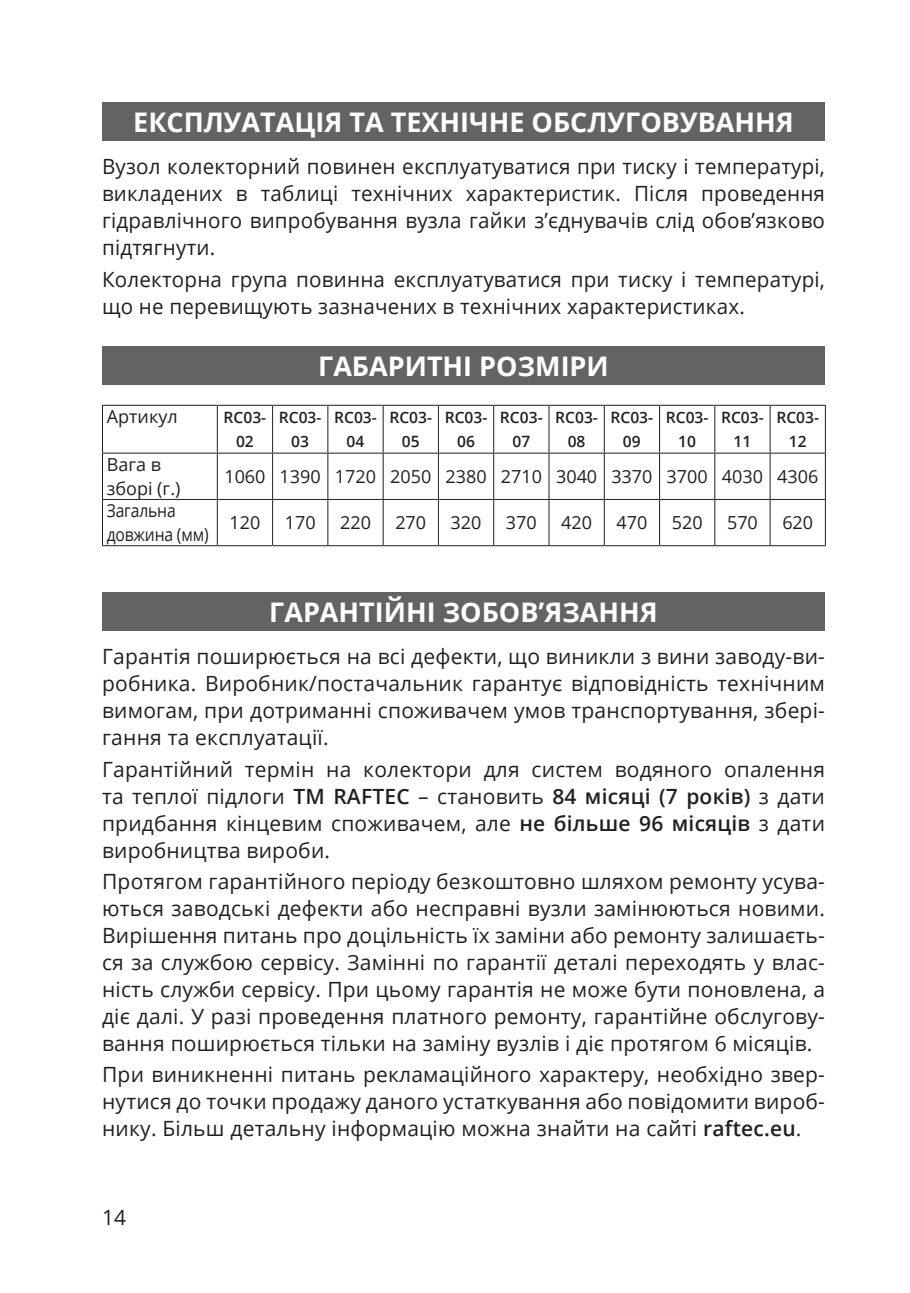
<style>
.page{position:relative;width:910px;height:1293px;background:#fff}
.page>*{position:absolute;margin:0;border:0;box-sizing:border-box;transform-origin:0 0}
.t1{font:700 27px "Open Sans";color:#fff}
.t2{font:21px/27px "Open Sans";letter-spacing:.01em;color:#231f20;text-align:justify}
.t3{font:18px/24px "Open Sans";color:#231f20}
.t4{font:18px/24px "Open Sans";color:#231f20;scale:.87 1}
.t5{font:600 15.6px/24px "Open Sans";color:#231f20;text-align:center}
.s1{font-weight:600}
</style>
<div class="page">
<div style="left:102px;top:102px;width:723px;height:39px;background:#636366"></div>
<div style="left:102px;top:592px;width:723px;height:39px;background:#636366"></div>
<div style="left:102px;top:346px;width:723px;height:38px;background:#636366"></div>
<hr style="left:102px;top:405px;width:115px;height:1px;background:#231f20">
<hr style="left:102px;top:406px;width:1px;height:47px;background:#231f20">
<hr style="left:217px;top:405px;width:56px;height:1px;background:#231f20">
<hr style="left:217px;top:406px;width:1px;height:47px;background:#231f20">
<hr style="left:273px;top:405px;width:55px;height:1px;background:#231f20">
<hr style="left:272px;top:406px;width:1px;height:47px;background:#231f20">
<hr style="left:328px;top:405px;width:55px;height:1px;background:#231f20">
<hr style="left:327px;top:406px;width:1px;height:47px;background:#231f20">
<hr style="left:383px;top:405px;width:55px;height:1px;background:#231f20">
<hr style="left:383px;top:406px;width:1px;height:47px;background:#231f20">
<hr style="left:438px;top:405px;width:56px;height:1px;background:#231f20">
<hr style="left:438px;top:406px;width:1px;height:47px;background:#231f20">
<hr style="left:494px;top:405px;width:55px;height:1px;background:#231f20">
<hr style="left:493px;top:406px;width:1px;height:47px;background:#231f20">
<hr style="left:549px;top:405px;width:55px;height:1px;background:#231f20">
<hr style="left:548px;top:406px;width:1px;height:47px;background:#231f20">
<hr style="left:604px;top:405px;width:56px;height:1px;background:#231f20">
<hr style="left:604px;top:406px;width:1px;height:47px;background:#231f20">
<hr style="left:660px;top:405px;width:55px;height:1px;background:#231f20">
<hr style="left:659px;top:406px;width:1px;height:47px;background:#231f20">
<hr style="left:715px;top:405px;width:55px;height:1px;background:#231f20">
<hr style="left:714px;top:406px;width:1px;height:47px;background:#231f20">
<hr style="left:770px;top:405px;width:56px;height:1px;background:#231f20">
<hr style="left:770px;top:406px;width:1px;height:47px;background:#231f20">
<hr style="left:825px;top:406px;width:1px;height:47px;background:#231f20">
<hr style="left:102px;top:452px;width:115px;height:2px;background:#231f20">
<hr style="left:102px;top:453px;width:1px;height:46px;background:#231f20">
<hr style="left:273px;top:452px;width:55px;height:2px;background:#231f20">
<hr style="left:328px;top:452px;width:55px;height:2px;background:#231f20">
<hr style="left:327px;top:453px;width:1px;height:46px;background:#231f20">
<hr style="left:383px;top:452px;width:55px;height:2px;background:#231f20">
<hr style="left:383px;top:453px;width:1px;height:46px;background:#231f20">
<hr style="left:438px;top:452px;width:56px;height:2px;background:#231f20">
<hr style="left:438px;top:453px;width:1px;height:46px;background:#231f20">
<hr style="left:494px;top:452px;width:55px;height:2px;background:#231f20">
<hr style="left:493px;top:453px;width:1px;height:46px;background:#231f20">
<hr style="left:549px;top:452px;width:55px;height:2px;background:#231f20">
<hr style="left:548px;top:453px;width:1px;height:46px;background:#231f20">
<hr style="left:604px;top:452px;width:56px;height:2px;background:#231f20">
<hr style="left:604px;top:453px;width:1px;height:46px;background:#231f20">
<hr style="left:660px;top:452px;width:55px;height:2px;background:#231f20">
<hr style="left:659px;top:453px;width:1px;height:46px;background:#231f20">
<hr style="left:715px;top:452px;width:55px;height:2px;background:#231f20">
<hr style="left:714px;top:453px;width:1px;height:46px;background:#231f20">
<hr style="left:770px;top:452px;width:56px;height:2px;background:#231f20">
<hr style="left:770px;top:453px;width:1px;height:46px;background:#231f20">
<hr style="left:825px;top:453px;width:1px;height:46px;background:#231f20">
<hr style="left:102px;top:499px;width:115px;height:1px;background:#231f20">
<hr style="left:102px;top:500px;width:1px;height:45px;background:#231f20">
<hr style="left:217px;top:500px;width:1px;height:45px;background:#231f20">
<hr style="left:273px;top:499px;width:55px;height:1px;background:#231f20">
<hr style="left:272px;top:500px;width:1px;height:45px;background:#231f20">
<hr style="left:328px;top:499px;width:55px;height:1px;background:#231f20">
<hr style="left:327px;top:500px;width:1px;height:45px;background:#231f20">
<hr style="left:383px;top:499px;width:55px;height:1px;background:#231f20">
<hr style="left:383px;top:500px;width:1px;height:45px;background:#231f20">
<hr style="left:438px;top:499px;width:56px;height:1px;background:#231f20">
<hr style="left:438px;top:500px;width:1px;height:45px;background:#231f20">
<hr style="left:494px;top:499px;width:55px;height:1px;background:#231f20">
<hr style="left:493px;top:500px;width:1px;height:45px;background:#231f20">
<hr style="left:549px;top:499px;width:55px;height:1px;background:#231f20">
<hr style="left:548px;top:500px;width:1px;height:45px;background:#231f20">
<hr style="left:604px;top:499px;width:56px;height:1px;background:#231f20">
<hr style="left:604px;top:500px;width:1px;height:45px;background:#231f20">
<hr style="left:660px;top:499px;width:55px;height:1px;background:#231f20">
<hr style="left:659px;top:500px;width:1px;height:45px;background:#231f20">
<hr style="left:715px;top:499px;width:55px;height:1px;background:#231f20">
<hr style="left:714px;top:500px;width:1px;height:45px;background:#231f20">
<hr style="left:770px;top:499px;width:56px;height:1px;background:#231f20">
<hr style="left:770px;top:500px;width:1px;height:45px;background:#231f20">
<hr style="left:825px;top:500px;width:1px;height:45px;background:#231f20">
<hr style="left:102px;top:545px;width:115px;height:1px;background:#231f20">
<hr style="left:217px;top:545px;width:56px;height:1px;background:#231f20">
<hr style="left:273px;top:545px;width:55px;height:1px;background:#231f20">
<hr style="left:328px;top:545px;width:55px;height:1px;background:#231f20">
<hr style="left:383px;top:545px;width:55px;height:1px;background:#231f20">
<hr style="left:438px;top:545px;width:56px;height:1px;background:#231f20">
<hr style="left:494px;top:545px;width:55px;height:1px;background:#231f20">
<hr style="left:549px;top:545px;width:55px;height:1px;background:#231f20">
<hr style="left:604px;top:545px;width:56px;height:1px;background:#231f20">
<hr style="left:660px;top:545px;width:55px;height:1px;background:#231f20">
<hr style="left:715px;top:545px;width:55px;height:1px;background:#231f20">
<hr style="left:770px;top:545px;width:56px;height:1px;background:#231f20">
<hr style="left:217px;top:452px;width:56px;height:2px;background:#231f20">
<hr style="left:217px;top:453px;width:1px;height:46px;background:#231f20">
<hr style="left:272px;top:453px;width:1px;height:46px;background:#231f20">
<hr style="left:217px;top:499px;width:56px;height:1px;background:#231f20">
<p class="t1" style="left:133px;top:103px;width:662px">ЕКСПЛУАТАЦІЯ ТА ТЕХНІЧНЕ ОБСЛУГОВУВАННЯ</p>
<p class="t2" style="left:102px;top:152px;width:724px">Вузол колекторний повинен експлуатуватися при тиску і температурі, викладених в таблиці технічних характеристик. Після проведення гідравлічного випробування вузла гайки з’єднувачів слід обов’язково підтягнути.</p>
<p class="t2" style="left:102px;top:265px;width:724px">Колекторна група повинна експлуатуватися при тиску і температурі, що не перевищують зазначених в технічних характеристиках.</p>
<p class="t1" style="left:318px;top:347px;width:292px">ГАБАРИТНІ РОЗМІРИ</p>
<p class="t3" style="left:107px;top:404px;width:72px">Артикул</p>
<p class="t5" style="left:224px;top:405px;width:44px">RC03-<br>02</p>
<p class="t5" style="left:279px;top:405px;width:44px">RC03-<br>03</p>
<p class="t5" style="left:334px;top:405px;width:44px">RC03-<br>04</p>
<p class="t5" style="left:389px;top:405px;width:44px">RC03-<br>05</p>
<p class="t5" style="left:445px;top:405px;width:44px">RC03-<br>06</p>
<p class="t5" style="left:500px;top:405px;width:44px">RC03-<br>07</p>
<p class="t5" style="left:555px;top:405px;width:44px">RC03-<br>08</p>
<p class="t5" style="left:610px;top:405px;width:44px">RC03-<br>09</p>
<p class="t5" style="left:666px;top:405px;width:44px">RC03-<br>10</p>
<p class="t5" style="left:721px;top:405px;width:44px">RC03-<br>11</p>
<p class="t5" style="left:776px;top:405px;width:44px">RC03-<br>12</p>
<p class="t3" style="left:107px;top:452px;width:75px">Вага в зборі (г.)</p>
<p class="t3" style="left:224px;top:464px;width:595px">1060 1390 1720 2050 2380 2710 3040 3370 3700 4030 4306</p>
<p class="t4" style="left:107px;top:498px;width:119px">Загальна довжина (мм)</p>
<p class="t3" style="left:230px;top:510px;width:32px">120</p>
<p class="t3" style="left:285px;top:510px;width:32px">170</p>
<p class="t3" style="left:340px;top:510px;width:32px">220</p>
<p class="t3" style="left:395px;top:510px;width:32px">270</p>
<p class="t3" style="left:451px;top:510px;width:32px">320</p>
<p class="t3" style="left:506px;top:510px;width:32px">370</p>
<p class="t3" style="left:561px;top:510px;width:32px">420</p>
<p class="t3" style="left:616px;top:510px;width:32px">470</p>
<p class="t3" style="left:672px;top:510px;width:32px">520</p>
<p class="t3" style="left:727px;top:510px;width:32px">570</p>
<p class="t3" style="left:782px;top:510px;width:32px">620</p>
<p class="t1" style="left:269px;top:593px;width:390px">ГАРАНТІЙНІ ЗОБОВ’ЯЗАННЯ</p>
<p class="t2" style="left:102px;top:642px;width:724px">Гарантія поширюється на всі дефекти, що виникли з вини заводу-ви&shy;робника. Виробник/постачальник гарантує відповідність технічним вимогам, при дотриманні споживачем умов транспортування, збері&shy;гання та експлуатації.</p>
<p class="t2" style="left:102px;top:755px;width:724px">Гарантійний термін на колектори для систем водяного опалення та теплої підлоги <span class="s1">TM RAFTEC</span> – становить <span class="s1">84 місяці (7 років)</span> з дати придбання кінцевим споживачем, але <span class="s1">не більше 96 місяців</span> з дати виробництва вироби.</p>
<p class="t2" style="left:102px;top:867px;width:724px">Протягом гарантійного періоду безкоштовно шляхом ремонту усува&shy;ються заводські дефекти або несправні вузли замінюються новими.<br>Вирішення питань про доцільність їх заміни або ремонту залишаєть&shy;ся за службою сервісу. Замінні по гарантії деталі переходять у влас&shy;ність служби сервісу. При цьому гарантія не може бути поновлена, а діє далі. У разі проведення платного ремонту, гарантійне обслугову&shy;вання поширюється тільки на заміну вузлів і діє протягом 6 місяців.</p>
<p class="t2" style="left:102px;top:1060px;width:724px">При виникненні питань рекламаційного характеру, необхідно звер&shy;нутися до точки продажу даного устаткування або повідомити вироб&shy;нику. Більш детальну інформацію можна знайти на сайті <span class="s1">raftec.eu</span>.</p>
<p class="t2" style="left:102px;top:1203px;width:26px">14</p>
</div>
